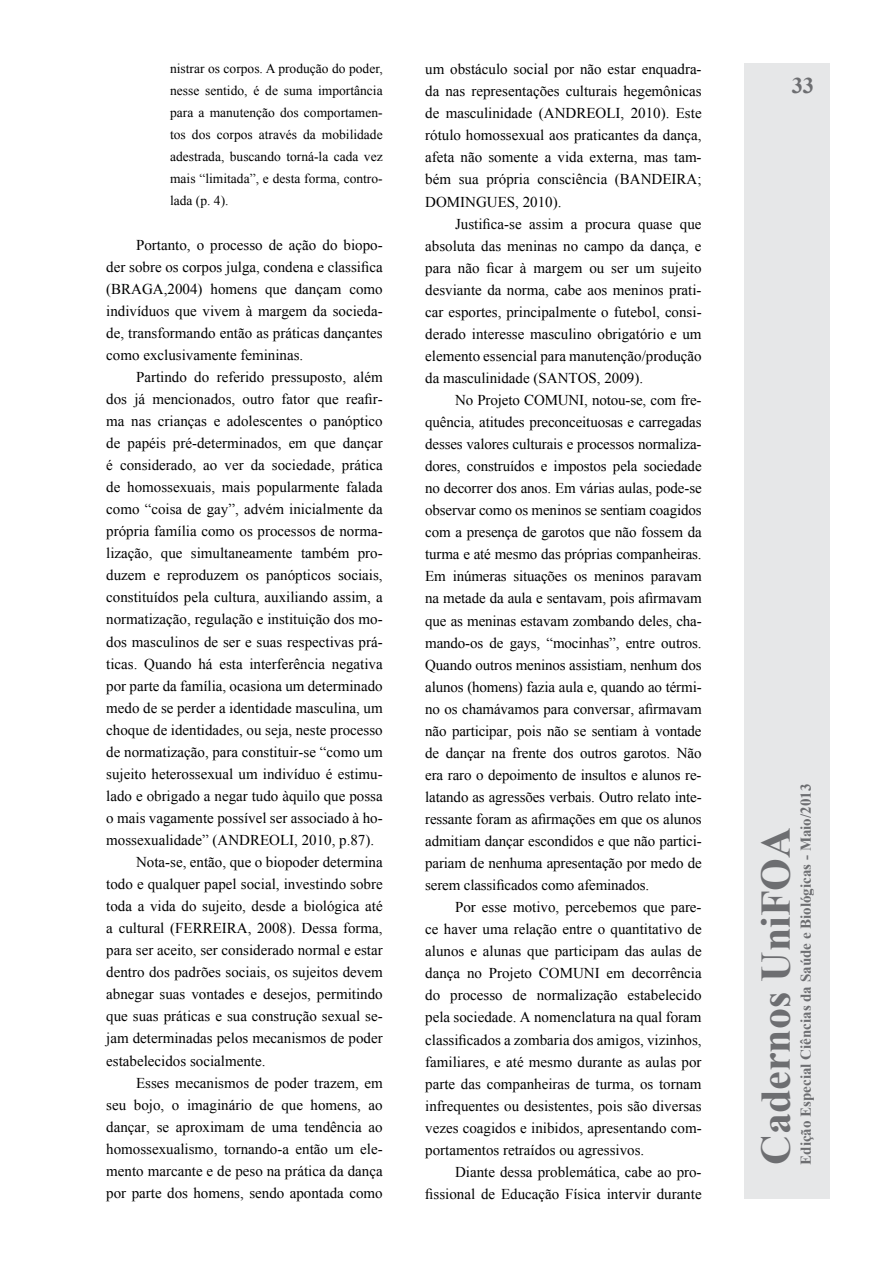
<style>
.page{position:relative;width:893px;height:1263px;background:#fff}
.page>*{position:absolute;margin:0;border:0;box-sizing:border-box;transform-origin:0 0}
.t1{font:700 42px "Times New Roman";color:#6d6e71}
.t2{font:700 22.5px "Times New Roman";color:#6d6e71}
.t3{font:15px/22px "Times New Roman";color:#000;text-align:justify}
.t4{font:700 15px "Times New Roman";color:#6d6e71}
.t5{font:13.5px/22px "Times New Roman";color:#000;text-align:justify}
</style>
<div class="page">
<div style="left:744px;top:64px;width:85px;height:1135px;background:#e6e7e8"></div>
<p class="t5" style="left:170px;top:57px;width:214px">nistrar os corpos. A produção do poder, nesse sentido, é de suma importância para a manutenção dos comportamen&shy;tos dos corpos através da mobilidade adestrada, buscando torná-la cada vez mais “limitada”, e desta forma, contro&shy;lada (p. 4).</p>
<p class="t3" style="left:106px;top:233px;width:278px;text-indent:30px">Portanto, o processo de ação do biopo&shy;der sobre os corpos julga, condena e classifica (BRAGA,2004) homens que dançam como indivíduos que vivem à margem da socieda&shy;de, transformando então as práticas dançantes como exclusivamente femininas.</p>
<p class="t3" style="left:136px;top:366px;width:248px">Partindo do referido pressuposto, além</p>
<p class="t3" style="left:106px;top:388px;width:278px">dos já mencionados, outro fator que reafir-</p>
<p class="t3" style="left:106px;top:410px;width:278px">ma nas crianças e adolescentes o panóptico</p>
<p class="t3" style="left:106px;top:432px;width:278px">de papéis pré-determinados, em que dançar</p>
<p class="t3" style="left:106px;top:454px;width:278px">é considerado, ao ver da sociedade, prática</p>
<p class="t3" style="left:106px;top:476px;width:278px">de homossexuais, mais popularmente falada</p>
<p class="t3" style="left:106px;top:498px;width:278px">como “coisa de gay”, advém inicialmente da</p>
<p class="t3" style="left:106px;top:520px;width:278px">própria família como os processos de norma-</p>
<p class="t3" style="left:106px;top:542px;width:278px">lização, que simultaneamente também pro-</p>
<p class="t3" style="left:106px;top:564px;width:278px">duzem e reproduzem os panópticos sociais,</p>
<p class="t3" style="left:106px;top:586px;width:278px">constituídos pela cultura, auxiliando assim, a</p>
<p class="t3" style="left:106px;top:608px;width:278px">normatização, regulação e instituição dos mo-</p>
<p class="t3" style="left:106px;top:630px;width:278px">dos masculinos de ser e suas respectivas prá-</p>
<p class="t3" style="left:106px;top:652px;width:278px">ticas. Quando há esta interferência negativa</p>
<p class="t3" style="left:106px;top:674px;width:278px">por parte da família, ocasiona um determinado</p>
<p class="t3" style="left:106px;top:696px;width:278px">medo de se perder a identidade masculina, um</p>
<p class="t3" style="left:106px;top:718px;width:278px">choque de identidades, ou seja, neste processo</p>
<p class="t3" style="left:106px;top:740px;width:278px">de normatização, para constituir-se “como um</p>
<p class="t3" style="left:106px;top:762px;width:278px">sujeito heterossexual um indivíduo é estimu-</p>
<p class="t3" style="left:106px;top:785px;width:278px">lado e obrigado a negar tudo àquilo que possa</p>
<p class="t3" style="left:106px;top:807px;width:278px">o mais vagamente possível ser associado à ho-</p>
<p class="t3" style="left:106px;top:829px;width:269px">mossexualidade” (ANDREOLI, 2010, p.87).</p>
<p class="t3" style="left:136px;top:851px;width:248px">Nota-se, então, que o biopoder determina</p>
<p class="t3" style="left:106px;top:873px;width:278px">todo e qualquer papel social, investindo sobre</p>
<p class="t3" style="left:106px;top:895px;width:278px">toda a vida do sujeito, desde a biológica até</p>
<p class="t3" style="left:106px;top:917px;width:278px">a cultural (FERREIRA, 2008). Dessa forma,</p>
<p class="t3" style="left:106px;top:939px;width:278px">para ser aceito, ser considerado normal e estar</p>
<p class="t3" style="left:106px;top:961px;width:278px">dentro dos padrões sociais, os sujeitos devem</p>
<p class="t3" style="left:106px;top:983px;width:278px">abnegar suas vontades e desejos, permitindo</p>
<p class="t3" style="left:106px;top:1005px;width:278px">que suas práticas e sua construção sexual se-</p>
<p class="t3" style="left:106px;top:1027px;width:278px">jam determinadas pelos mecanismos de poder</p>
<p class="t3" style="left:106px;top:1049px;width:161px">estabelecidos socialmente.</p>
<p class="t3" style="left:136px;top:1071px;width:248px">Esses mecanismos de poder trazem, em</p>
<p class="t3" style="left:106px;top:1093px;width:278px">seu bojo, o imaginário de que homens, ao</p>
<p class="t3" style="left:106px;top:1115px;width:278px">dançar, se aproximam de uma tendência ao</p>
<p class="t3" style="left:106px;top:1137px;width:278px">homossexualismo, tornando-a então um ele-</p>
<p class="t3" style="left:106px;top:1159px;width:278px">mento marcante e de peso na prática da dança</p>
<p class="t3" style="left:106px;top:1181px;width:278px">por parte dos homens, sendo apontada como</p>
<p class="t3" style="left:425px;top:58px;width:278px">um obstáculo social por não estar enquadra&shy;da nas representações culturais hegemônicas de masculinidade (ANDREOLI, 2010). Este rótulo homossexual aos praticantes da dança, afeta não somente a vida externa, mas tam&shy;bém sua própria consciência (BANDEIRA; DOMINGUES, 2010).</p>
<p class="t3" style="left:425px;top:212px;width:278px;text-indent:30px">Justifica-se assim a procura quase que absoluta das meninas no campo da dança, e para não ficar à margem ou ser um sujeito desviante da norma, cabe aos meninos prati&shy;car esportes, principalmente o futebol, consi&shy;derado interesse masculino obrigatório e um elemento essencial para manutenção/produção da masculinidade (SANTOS, 2009).</p>
<p class="t3" style="left:425px;top:389px;width:278px;text-indent:30px">No Projeto COMUNI, notou-se, com fre&shy;quência, atitudes preconceituosas e carregadas desses valores culturais e processos normaliza&shy;dores, construídos e impostos pela sociedade no decorrer dos anos. Em várias aulas, pode-se observar como os meninos se sentiam coagidos com a presença de garotos que não fossem da turma e até mesmo das próprias companheiras.<br>Em inúmeras situações os meninos paravam na metade da aula e sentavam, pois afirmavam que as meninas estavam zombando deles, cha&shy;mando-os de gays, “mocinhas”, entre outros.<br>Quando outros meninos assistiam, nenhum dos alunos (homens) fazia aula e, quando ao térmi&shy;no os chamávamos para conversar, afirmavam não participar, pois não se sentiam à vontade de dançar na frente dos outros garotos. Não era raro o depoimento de insultos e alunos re&shy;latando as agressões verbais. Outro relato inte&shy;ressante foram as afirmações em que os alunos admitiam dançar escondidos e que não partici&shy;pariam de nenhuma apresentação por medo de serem classificados como afeminados.</p>
<p class="t3" style="left:425px;top:896px;width:278px;text-indent:30px">Por esse motivo, percebemos que pare&shy;ce haver uma relação entre o quantitativo de alunos e alunas que participam das aulas de dança no Projeto COMUNI em decorrência do processo de normalização estabelecido pela sociedade. A nomenclatura na qual foram classificados a zombaria dos amigos, vizinhos, familiares, e até mesmo durante as aulas por parte das companheiras de turma, os tornam infrequentes ou desistentes, pois são diversas vezes coagidos e inibidos, apresentando com&shy;portamentos retraídos ou agressivos.</p>
<p class="t3" style="left:425px;top:1160px;width:278px;text-align:right">Diante dessa problemática, cabe ao pro&shy;fissional de Educação Física intervir durante</p>
<h2 class="t2" style="left:792px;top:70px;width:24px">33</h2>
<h1 class="t1" style="left:747px;top:1165px;width:339px;rotate:-90deg">Cadernos UniFOA</h1>
<p class="t4" style="left:795px;top:1165px;width:382px;rotate:-90deg">Edição Especial Ciências da Saúde e Biológicas - Maio/2013</p>
</div>
